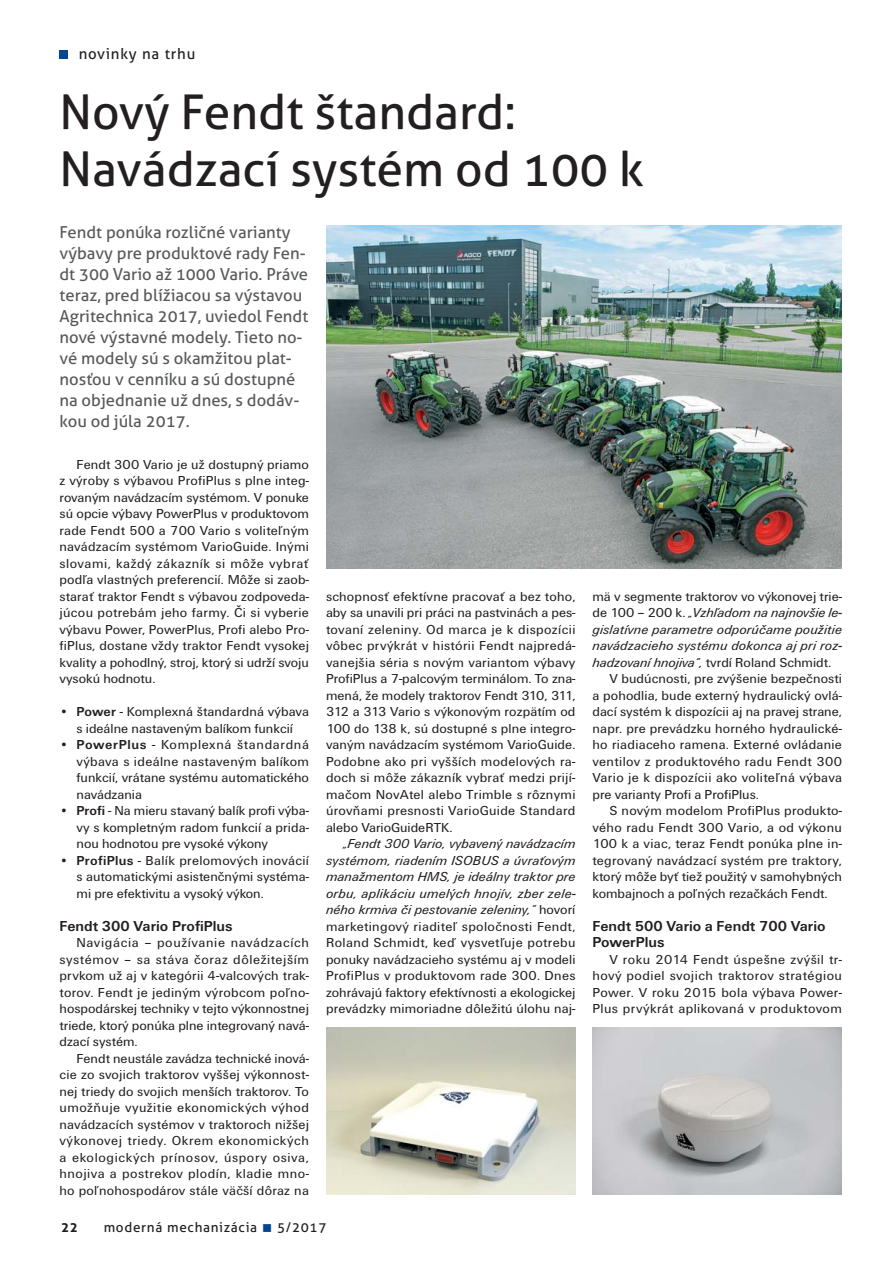
<style>
.page{position:relative;width:893px;height:1263px;background:#fff}
.page>*{position:absolute;margin:0;border:0;box-sizing:border-box;transform-origin:0 0}
.t1{font:48px/57px "Aller";color:#231f20}
.t2{font:16.5px/21px "Aller";color:#58595b}
.t3{font:700 15px/16.5px "Unitus TEE";color:#231f20}
.t4{font:15px "Aller";letter-spacing:.05em;color:#231f20}
.t5{font:13.5px/16.5px "Unitus TEE";letter-spacing:.005em;color:#231f20;text-align:justify}
.t6{font:italic 13.5px "Unitus TEE";letter-spacing:.01em;color:#231f20}
.t7{font:13.5px "Unitus TEE";letter-spacing:.025em;color:#231f20}
.t8{font:13.5px "Aller";letter-spacing:.05em;color:#231f20}
.t9{font:700 13.5px "Aller";color:#231f20}
.s1{font-weight:700}
.s2{font-style:italic}
.s3{color:#034694}
.s4{font-style:normal}
</style>
<div class="page">
<div style="left:60px;top:51px;width:8px;height:8px;background:#034694"></div>
<img style="left:326px;top:225px;width:516px;height:344px">
<img style="left:593px;top:1028px;width:249px;height:167px">
<img style="left:326px;top:1028px;width:249px;height:167px">
<p class="t4" style="left:79px;top:45px;width:118px">novinky na trhu</p>
<h1 class="t1" style="left:60px;top:84px;width:586px">Nový Fendt štandard:<br>Navádzací systém od 100 k</h1>
<p class="t2" style="left:60px;top:221px;width:250px">Fendt ponúka rozličné varianty výbavy pre produktové rady Fen&shy;dt 300 Vario až 1000 Vario. Práve teraz, pred blížiacou sa výstavou<br>Agritechnica 2017, uviedol Fendt nové výstavné modely. Tieto no&shy;vé modely sú s okamžitou plat&shy;nosťou v cenníku a sú dostupné na objednanie už dnes, s dodáv&shy;kou od júla 2017.</p>
<p class="t5" style="left:60px;top:457px;width:251px;text-indent:17px">Fendt 300 Vario je už dostupný priamo z výroby s výbavou ProfiPlus s plne integ&shy;rovaným navádzacím systémom. V ponuke sú opcie výbavy PowerPlus v produktovom rade Fendt 500 a 700 Vario s voliteľným navádzacím systémom VarioGuide. Inými slovami, každý zákazník si môže vybrať podľa vlastných preferencií. Môže si zaob&shy;starať traktor Fendt s výbavou zodpoveda&shy;júcou potrebám jeho farmy. Či si vyberie výbavu Power, PowerPlus, Profi alebo Pro&shy;fiPlus, dostane vždy traktor Fendt vysokej kvality a pohodlný, stroj, ktorý si udrží svoju vysokú hodnotu.</p>
<p class="t5" style="left:60px;top:705px;width:251px;text-align:center">• <span class="s1">Power</span> - Komplexná štandardná výbava s ideálne nastaveným balíkom funkcií</p>
<p class="t5" style="left:77px;top:738px;width:234px;text-indent:-17px">• <span class="s1">PowerPlus</span> - Komplexná štandardná výbava s ideálne nastaveným balíkom funkcií, vrátane systému automatického navádzania</p>
<p class="t5" style="left:77px;top:804px;width:234px;text-indent:-17px">• <span class="s1">Profi</span> - Na mieru stavaný balík profi výba&shy;vy s kompletným radom funkcií a prida&shy;nou hodnotou pre vysoké výkony</p>
<p class="t5" style="left:77px;top:853px;width:234px;text-indent:-17px">• <span class="s1">ProfiPlus</span> - Balík prelomových inovácií s automatickými asistenčnými systéma&shy;mi pre efektivitu a vysoký výkon.</p>
<p class="t3" style="left:60px;top:919px;width:174px">Fendt 300 Vario ProfiPlus</p>
<p class="t5" style="left:60px;top:936px;width:251px;text-indent:17px">Navigácia – používanie navádzacích systémov – sa stáva čoraz dôležitejším prvkom už aj v kategórii 4-valcových trak&shy;torov. Fendt je jediným výrobcom poľno&shy;hospodárskej techniky v tejto výkonnostnej triede, ktorý ponúka plne integrovaný navá&shy;dzací systém.</p>
<p class="t5" style="left:60px;top:1051px;width:251px;text-indent:17px">Fendt neustále zavádza technické inová&shy;cie zo svojich traktorov vyššej výkonnost&shy;nej triedy do svojich menších traktorov. To umožňuje využitie ekonomických výhod navádzacích systémov v traktoroch nižšej výkonovej triedy. Okrem ekonomických a ekologických prínosov, úspory osiva, hnojiva a postrekov plodín, kladie mno&shy;ho poľnohospodárov stále väčší dôraz na</p>
<p class="t5" style="left:326px;top:589px;width:251px">schopnosť efektívne pracovať a bez toho, aby sa unavili pri práci na pastvinách a pes&shy;tovaní zeleniny. Od marca je k dispozícii vôbec prvýkrát v histórii Fendt najpredá&shy;vanejšia séria s novým variantom výbavy ProfiPlus a 7-palcovým terminálom. To zna&shy;mená, že modely traktorov Fendt 310, 311, 312 a 313 Vario s výkonovým rozpätím od 100 do 138 k, sú dostupné s plne integro&shy;vaným navádzacím systémom VarioGuide.<br>Podobne ako pri vyšších modelových ra&shy;doch si môže zákazník vybrať medzi prijí&shy;mačom NovAtel alebo Trimble s rôznymi úrovňami presnosti VarioGuide Standard alebo VarioGuideRTK.</p>
<p class="t5" style="left:326px;top:837px;width:251px;text-indent:17px"><span class="s2">„Fendt 300 Vario, vybavený navádzacím systémom, riadením ISOBUS a úvraťovým manažmentom HMS, je ideálny traktor pre orbu, aplikáciu umelých hnojív, zber zele&shy;ného krmiva či pestovanie zeleniny,“</span> hovorí marketingový riaditeľ spoločnosti Fendt, Roland Schmidt, keď vysvetľuje potrebu ponuky navádzacieho systému aj v modeli ProfiPlus v produktovom rade 300. Dnes zohrávajú faktory efektívnosti a ekologickej prevádzky mimoriadne dôležitú úlohu naj-</p>
<p class="t9" style="left:61px;top:1219px;width:18px">22</p>
<p class="t8" style="left:104px;top:1219px;width:224px">moderná mechanizácia <span class="s3">■</span> 5/2017</p>
<p class="t5" style="left:592px;top:589px;width:251px">mä v segmente traktorov vo výkonovej trie-</p>
<p class="t6" style="left:592px;top:607px;width:251px"><span class="s4">de 100 – 200 k.</span> „Vzhľadom na najnovšie le-</p>
<p class="t6" style="left:592px;top:624px;width:251px">gislatívne parametre odporúčame použitie</p>
<p class="t6" style="left:592px;top:640px;width:251px">navádzacieho systému dokonca aj pri roz-</p>
<p class="t5" style="left:592px;top:655px;width:240px"><span class="s2">hadzovaní hnojiva“,</span> tvrdí Roland Schmidt.</p>
<p class="t5" style="left:609px;top:672px;width:234px">V budúcnosti, pre zvýšenie bezpečnosti</p>
<p class="t5" style="left:592px;top:688px;width:251px">a pohodlia, bude externý hydraulický ovlá-</p>
<p class="t5" style="left:592px;top:705px;width:251px">dací systém k dispozícii aj na pravej strane,</p>
<p class="t5" style="left:592px;top:721px;width:251px">napr. pre prevádzku horného hydraulické-</p>
<p class="t5" style="left:592px;top:738px;width:251px">ho riadiaceho ramena. Externé ovládanie</p>
<p class="t7" style="left:592px;top:756px;width:251px">ventilov z produktového radu Fendt 300</p>
<p class="t7" style="left:592px;top:772px;width:251px">Vario je k dispozícii ako voliteľná výbava</p>
<p class="t5" style="left:592px;top:787px;width:168px">pre varianty Profi a ProfiPlus.</p>
<p class="t5" style="left:609px;top:804px;width:234px">S novým modelom ProfiPlus produkto-</p>
<p class="t7" style="left:592px;top:822px;width:251px">vého radu Fendt 300 Vario, a od výkonu</p>
<p class="t5" style="left:592px;top:837px;width:251px">100 k a viac, teraz Fendt ponúka plne in-</p>
<p class="t5" style="left:592px;top:853px;width:251px">tegrovaný navádzací systém pre traktory,</p>
<p class="t5" style="left:592px;top:870px;width:251px">ktorý môže byť tiež použitý v samohybných</p>
<p class="t5" style="left:592px;top:886px;width:237px">kombajnoch a poľných rezačkách Fendt.</p>
<p class="t3" style="left:592px;top:919px;width:235px">Fendt 500 Vario a Fendt 700 Vario<br>PowerPlus</p>
<p class="t5" style="left:592px;top:952px;width:251px;text-indent:17px">V roku 2014 Fendt úspešne zvýšil tr&shy;hový podiel svojich traktorov stratégiou Power. V roku 2015 bola výbava Power-Plus prvýkrát aplikovaná v produktovom</p>
</div>
